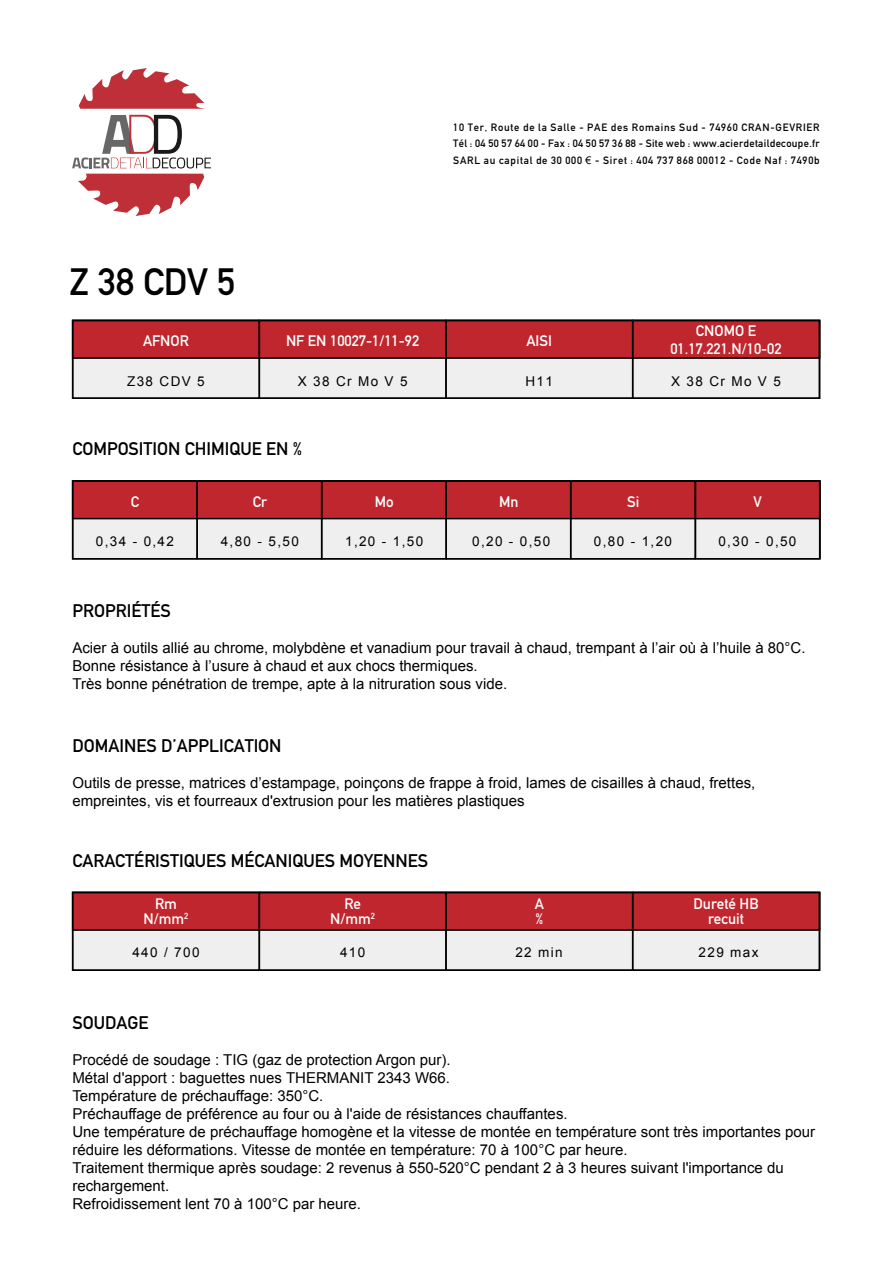
<style>
.page{position:relative;width:893px;height:1263px;background:#fff}
.page>*{position:absolute;margin:0;border:0;box-sizing:border-box;transform-origin:0 0}
.t1{font:700 37.5px "DIN Alternate";color:#000}
.t2{font:700 18px "DIN Alternate";color:#000}
.t3{font:15px/18px "Arial";color:#000}
.t4{font:700 15px/15px "DIN Alternate";color:#fff;text-align:center}
.t5{font:13.5px "Arial";letter-spacing:.1em;color:#000}
.t6{font:700 10.5px/16.5px "DIN Alternate";letter-spacing:.075em;color:#000;text-align:justify}
.s1{font-family:"Arial";font-weight:400}
</style>
<div class="page">
<div style="left:72px;top:320px;width:748px;height:79px;background:#efefef"></div>
<div style="left:72px;top:320px;width:748px;height:39px;background:#bf262d;border:2px solid #000"></div>
<div style="left:72px;top:320px;width:188px;height:79px;border:2px solid #000"></div>
<div style="left:259px;top:320px;width:188px;height:79px;border:2px solid #000"></div>
<div style="left:445px;top:320px;width:188px;height:79px;border:2px solid #000"></div>
<div style="left:632px;top:320px;width:188px;height:79px;border:2px solid #000"></div>
<svg style="left:72px;top:68px;width:139px;height:148px"></svg>
<div style="left:72px;top:480px;width:748px;height:79px;background:#efefef"></div>
<div style="left:72px;top:480px;width:748px;height:39px;background:#bf262d;border:2px solid #000"></div>
<div style="left:72px;top:480px;width:126px;height:79px;border:2px solid #000"></div>
<div style="left:196px;top:480px;width:126px;height:79px;border:2px solid #000"></div>
<div style="left:321px;top:480px;width:126px;height:79px;border:2px solid #000"></div>
<div style="left:445px;top:480px;width:126px;height:79px;border:2px solid #000"></div>
<div style="left:570px;top:480px;width:126px;height:79px;border:2px solid #000"></div>
<div style="left:695px;top:480px;width:126px;height:79px;border:2px solid #000"></div>
<div style="left:72px;top:892px;width:748px;height:79px;background:#efefef"></div>
<div style="left:72px;top:892px;width:748px;height:39px;background:#bf262d;border:2px solid #000"></div>
<div style="left:72px;top:892px;width:188px;height:79px;border:2px solid #000"></div>
<div style="left:259px;top:892px;width:188px;height:79px;border:2px solid #000"></div>
<div style="left:445px;top:892px;width:188px;height:79px;border:2px solid #000"></div>
<div style="left:632px;top:892px;width:188px;height:79px;border:2px solid #000"></div>
<h1 class="t1" style="left:70px;top:253px;width:167px">Z 38 CDV 5</h1>
<p class="t6" style="left:453px;top:118px;width:368px">10 Ter, Route de la Salle - PAE des Romains Sud - 74960 CRAN-GEVRIER Tél : 04 50 57 64 00 - Fax : 04 50 57 36 88 - Site web : www.acierdetaildecoupe.fr SARL au capital de 30 000 <span class="s1">€</span> - Siret : 404 737 868 00012 - Code Naf : 7490b</p>
<p class="t4" style="left:670px;top:320px;width:113px;line-height:18px">CNOMO E<br>01.17.221.N/10-02</p>
<p class="t4" style="left:143px;top:332px;width:47px">AFNOR</p>
<p class="t4" style="left:286px;top:332px;width:135px">NF EN 10027-1/11-92</p>
<p class="t4" style="left:526px;top:332px;width:27px">AISI</p>
<p class="t5" style="left:127px;top:372px;width:79px">Z38 CDV 5</p>
<p class="t5" style="left:298px;top:372px;width:111px">X 38 Cr Mo V 5</p>
<p class="t5" style="left:525px;top:372px;width:29px">H11</p>
<p class="t5" style="left:671px;top:372px;width:111px">X 38 Cr Mo V 5</p>
<p class="t2" style="left:72px;top:435px;width:231px">COMPOSITION CHIMIQUE EN %</p>
<p class="t4" style="left:131px;top:493px;width:10px">C</p>
<p class="t4" style="left:375px;top:493px;width:20px">Mo</p>
<p class="t4" style="left:499px;top:493px;width:21px">Mn</p>
<p class="t4" style="left:627px;top:493px;width:14px">Si</p>
<p class="t4" style="left:753px;top:493px;width:10px">V</p>
<p class="t5" style="left:96px;top:533px;width:80px">0,34 - 0,42</p>
<p class="t5" style="left:345px;top:533px;width:80px">1,20 - 1,50</p>
<p class="t5" style="left:472px;top:533px;width:80px">0,20 - 0,50</p>
<p class="t5" style="left:594px;top:533px;width:80px">0,80 - 1,20</p>
<p class="t5" style="left:718px;top:533px;width:80px">0,30 - 0,50</p>
<p class="t4" style="left:253px;top:493px;width:16px">Cr</p>
<p class="t5" style="left:221px;top:533px;width:80px">4,80 - 5,50</p>
<p class="t2" style="left:72px;top:597px;width:100px">PROPRIÉTÉS</p>
<p class="t3" style="left:72px;top:639px;width:734px">Acier à outils allié au chrome, molybdène et vanadium pour travail à chaud, trempant à l’air où à l’huile à 80°C.<br>Bonne résistance à l’usure à chaud et aux chocs thermiques.<br>Très bonne pénétration de trempe, apte à la nitruration sous vide.</p>
<p class="t2" style="left:72px;top:732px;width:211px">DOMAINES D’APPLICATION</p>
<p class="t3" style="left:72px;top:774px;width:684px">Outils de presse, matrices d’estampage, poinçons de frappe à froid, lames de cisailles à chaud, frettes, empreintes, vis et fourreaux d'extrusion pour les matières plastiques</p>
<p class="t2" style="left:72px;top:847px;width:357px">CARACTÉRISTIQUES MÉCANIQUES MOYENNES</p>
<p class="t4" style="left:693px;top:895px;width:66px">Dureté HB recuit</p>
<p class="t4" style="left:143px;top:895px;width:47px">Rm<br>N/mm<sup>2</sup></p>
<p class="t4" style="left:330px;top:895px;width:47px">Re<br>N/mm<sup>2</sup></p>
<p class="t4" style="left:535px;top:895px;width:11px;text-align:left">A %</p>
<p class="t5" style="left:132px;top:944px;width:69px">440 / 700</p>
<p class="t5" style="left:340px;top:944px;width:27px">410</p>
<p class="t5" style="left:515px;top:944px;width:49px">22 min</p>
<p class="t5" style="left:699px;top:944px;width:61px">229 max</p>
<p class="t2" style="left:72px;top:1009px;width:77px">SOUDAGE</p>
<p class="t3" style="left:72px;top:1051px;width:744px">Procédé de soudage : TIG (gaz de protection Argon pur).<br>Métal d'apport : baguettes nues THERMANIT 2343 W66.<br>Température de préchauffage: 350°C.<br>Préchauffage de préférence au four ou à l'aide de résistances chauffantes.<br>Une température de préchauffage homogène et la vitesse de montée en température sont très importantes pour réduire les déformations. Vitesse de montée en température: 70 à 100°C par heure.<br>Traitement thermique après soudage: 2 revenus à 550-520°C pendant 2 à 3 heures suivant l'importance du rechargement.<br>Refroidissement lent 70 à 100°C par heure.</p>
</div>
